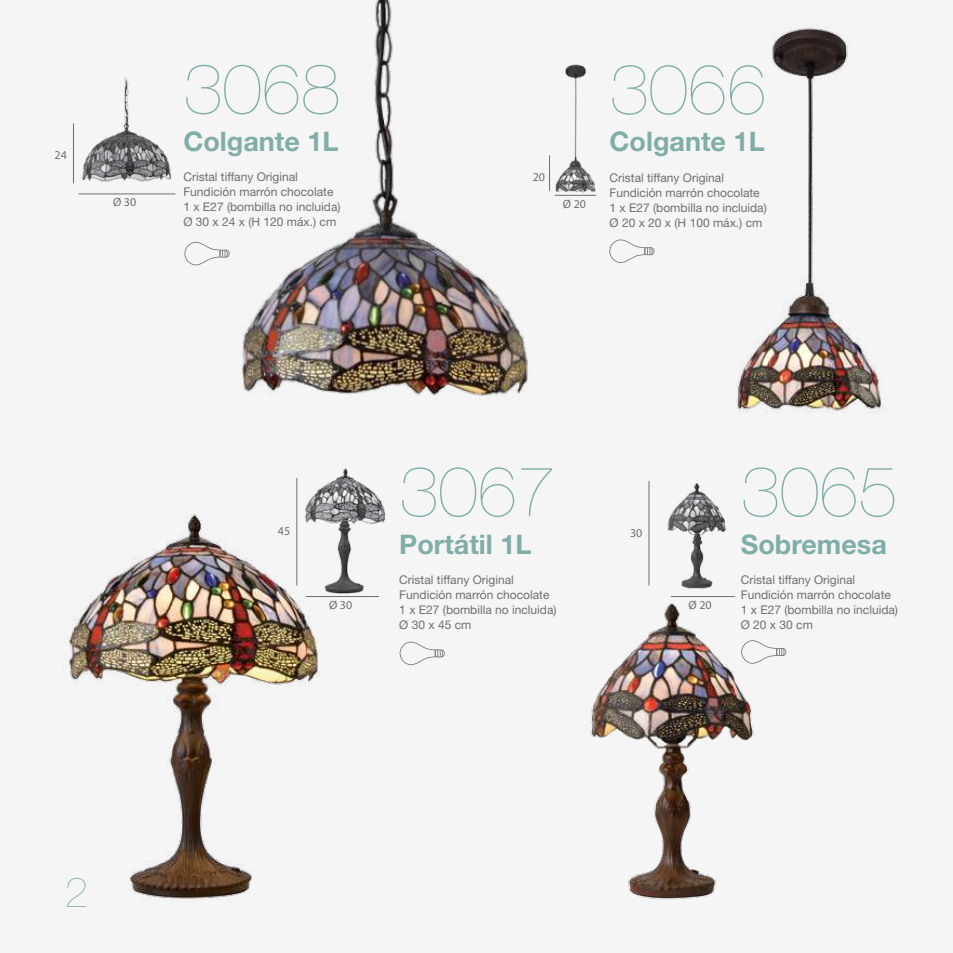
<style>
.page{position:relative;width:953px;height:953px;background:#fff}
.page>*{position:absolute;margin:0;border:0;box-sizing:border-box;transform-origin:0 0}
.t1{font:200 70.5px "Helvetica Neue LT Std";color:#80ada8}
.t2{font:200 42px "Helvetica Neue LT Std";color:#80ada8}
.t3{font:700 27px "Helvetica Neue LT Std";color:#80ada8}
.t4{font:12px/15px "Helvetica Neue LT Std";color:#6d6e71}
.t5{font:12px "Myriad Pro";color:#6d6e71}
</style>
<div class="page">
<div style="left:0;top:0;width:952px;height:952px;background:#f5f5f5"></div>
<img style="left:590px;top:596px;width:197px;height:304px">
<img style="left:63px;top:514px;width:258px;height:385px">
<img style="left:736px;top:27px;width:148px;height:386px">
<img style="left:229px;top:0;width:327px;height:400px">
<hr style="left:79px;top:193px;width:96px;height:1px;background:#6d6e71">
<hr style="left:73px;top:123px;width:1px;height:60px;background:#6d6e71">
<svg style="left:184px;top:242px;width:45px;height:23px"></svg>
<img style="left:81px;top:77px;width:91px;height:105px">
<hr style="left:671px;top:596px;width:63px;height:1px;background:#6d6e71">
<img style="left:648px;top:481px;width:78px;height:108px">
<hr style="left:555px;top:195px;width:41px;height:1px;background:#6d6e71">
<svg style="left:609px;top:239px;width:45px;height:24px"></svg>
<img style="left:525px;top:63px;width:71px;height:130px">
<hr style="left:306px;top:596px;width:73px;height:1px;background:#6d6e71">
<svg style="left:399px;top:641px;width:45px;height:24px"></svg>
<img style="left:294px;top:468px;width:92px;height:127px">
<svg style="left:741px;top:640px;width:45px;height:23px"></svg>
<p class="t5" style="left:55px;top:148px;width:14px">24</p>
<p class="t5" style="left:113px;top:195px;width:25px">Ø 30</p>
<h1 class="t1" style="left:183px;top:48px;width:158px">3068</h1>
<h3 class="t3" style="left:183px;top:125px;width:157px">Colgante 1L</h3>
<p class="t4" style="left:183px;top:169px;width:159px">Cristal tiffany Original<br>Fundición marrón chocolate<br>1 x E27 (bombilla no incluida)<br>Ø 30 x 24 x (H 120 máx.) cm</p>
<p class="t5" style="left:532px;top:169px;width:14px">20</p>
<p class="t5" style="left:563px;top:196px;width:25px">Ø 20</p>
<h1 class="t1" style="left:609px;top:48px;width:158px">3066</h1>
<h3 class="t3" style="left:609px;top:125px;width:157px">Colgante 1L</h3>
<p class="t4" style="left:609px;top:169px;width:159px">Cristal tiffany Original<br>Fundición marrón chocolate<br>1 x E27 (bombilla no incluida)<br>Ø 20 x 20 x (H 100 máx.) cm</p>
<p class="t5" style="left:278px;top:523px;width:14px">45</p>
<p class="t5" style="left:329px;top:597px;width:25px">Ø 30</p>
<h1 class="t1" style="left:399px;top:450px;width:158px">3067</h1>
<h3 class="t3" style="left:399px;top:527px;width:133px">Portátil 1L</h3>
<p class="t4" style="left:399px;top:571px;width:159px">Cristal tiffany Original<br>Fundición marrón chocolate<br>1 x E27 (bombilla no incluida)<br>Ø 30 x 45 cm</p>
<p class="t5" style="left:630px;top:526px;width:14px">30</p>
<p class="t5" style="left:688px;top:597px;width:25px">Ø 20</p>
<h1 class="t1" style="left:740px;top:450px;width:158px">3065</h1>
<h3 class="t3" style="left:740px;top:527px;width:147px">Sobremesa</h3>
<p class="t4" style="left:740px;top:571px;width:159px">Cristal tiffany Original<br>Fundición marrón chocolate<br>1 x E27 (bombilla no incluida)<br>Ø 20 x 30 cm</p>
<h2 class="t2" style="left:65px;top:868px;width:25px">2</h2>
</div>
